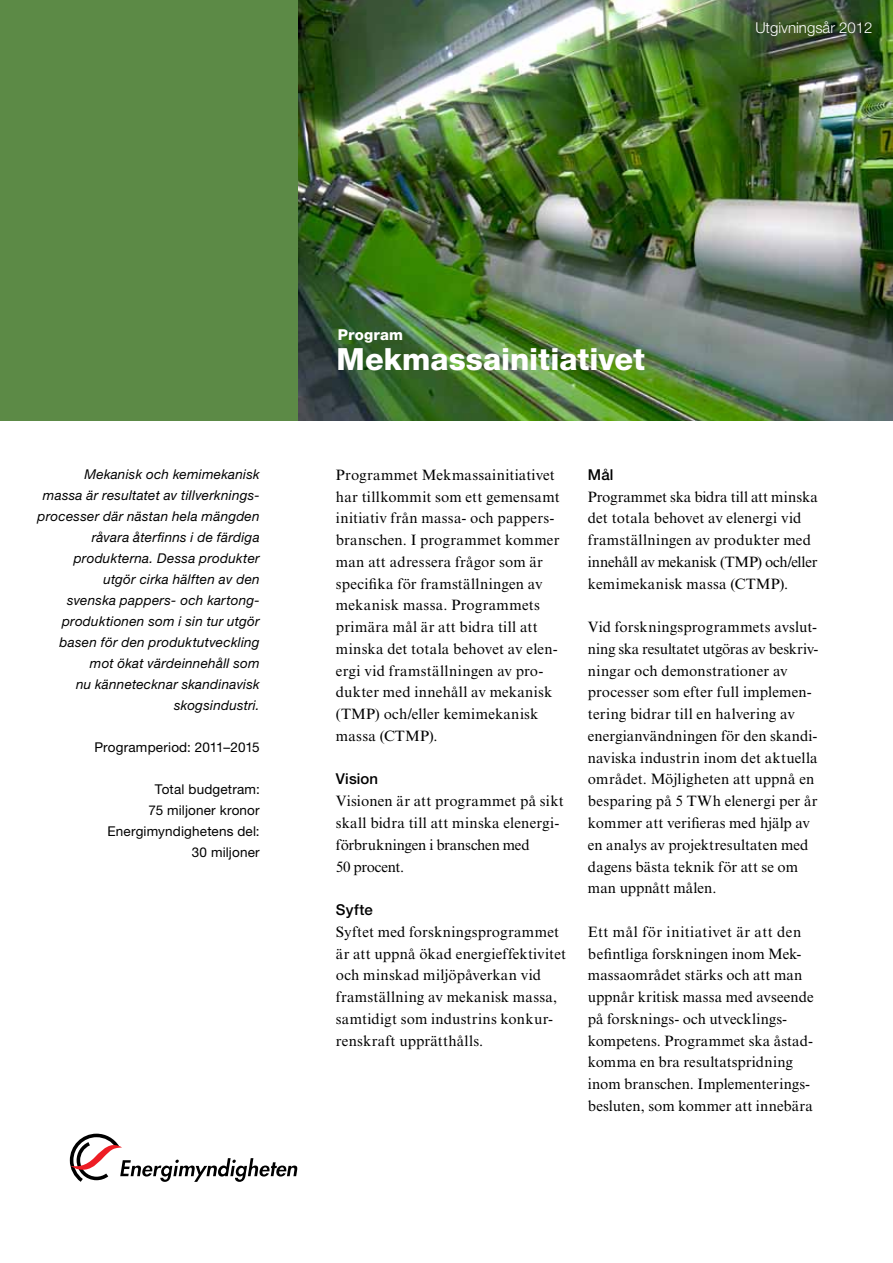
<style>
.page{position:relative;width:893px;height:1263px;background:#fff}
.page>*{position:absolute;margin:0;border:0;box-sizing:border-box;transform-origin:0 0}
.t1{font:800 30.6px "Helvetica Neue LT Std";color:#fff}
.t2{font:15px/21.8px "Times New Roman MT Std";letter-spacing:.01em;color:#000}
.t3{font:300 15px "Helvetica Neue LT Std";color:#fff}
.t4{font:500 15px "Helvetica Neue LT Std";letter-spacing:.01em;color:#000}
.t5{font:800 15px "Helvetica Neue LT Std";letter-spacing:.01em;color:#fff}
.t6{font:italic 13.5px/21px "Helvetica Neue LT Std";letter-spacing:.02em;color:#000;text-align:right}
.t7{font:13.5px/21px "Helvetica Neue LT Std";letter-spacing:.015em;color:#000;text-align:right}
.s1{font-family:"Helvetica Neue LT Std";font-weight:500}
</style>
<div class="page">
<img style="left:298px;top:0;width:595px;height:421px">
<div style="left:0;top:0;width:298px;height:421px;background:#5c8a46"></div>
<svg style="left:70px;top:1134px;width:227px;height:48px"></svg>
<p class="t3" style="left:755px;top:22px;width:119px">Utgivningsår 2012</p>
<p class="t6" style="left:38px;top:463px;width:224px">Mekanisk och kemimekanisk<br>massa är resultatet av tillverknings&shy;processer där nästan hela mängden råvara återfinns i de färdiga produkterna. Dessa produkter<br>utgör cirka hälften av den<br>svenska pappers- och kartong&shy;produktionen som i sin tur utgör basen för den produktutveckling mot ökat värdeinnehåll som<br>nu kännetecknar skandinavisk skogsindustri.</p>
<p class="t7" style="left:94px;top:736px;width:167px">Programperiod: 2011–2015</p>
<p class="t7" style="left:107px;top:778px;width:154px">Total budgetram:<br>75 miljoner kronor<br>Energimyndighetens del:<br>30 miljoner</p>
<h1 class="t5" style="left:338px;top:326px;width:67px">Program</h1>
<h1 class="t1" style="left:337px;top:341px;width:310px">Mekmassainitiativet</h1>
<p class="t2" style="left:336px;top:464px;width:225px">Programmet Mekmassainitiativet har tillkommit som ett gemensamt initiativ från massa- och pappers&shy;branschen. I programmet kommer man att adressera frågor som är specifika för framställningen av mekanisk massa. Programmets primära mål är att bidra till att minska det totala behovet av elen&shy;ergi vid framställningen av pro&shy;dukter med innehåll av mekanisk (TMP) och/eller kemimekanisk massa (CTMP).</p>
<h2 class="t4" style="left:336px;top:770px;width:44px">Vision</h2>
<p class="t2" style="left:336px;top:790px;width:229px">Visionen är att programmet på sikt skall bidra till att minska elenergi&shy;förbrukningen i branschen med<br>50 procent.</p>
<h3 class="t4" style="left:336px;top:901px;width:38px">Syfte</h3>
<p class="t2" style="left:336px;top:921px;width:232px">Syftet med forskningsprogrammet är att uppnå ökad energieffektivitet och minskad miljöpåverkan vid framställning av mekanisk massa, samtidigt som industrins konkur&shy;renskraft upprätthålls.</p>
<p class="t2" style="left:588px;top:464px;width:232px"><span class="s1">Mål<br></span>Programmet ska bidra till att minska det totala behovet av elenergi vid framställningen av produkter med innehåll av mekanisk (TMP) och/eller kemimekanisk massa (CTMP).</p>
<p class="t2" style="left:588px;top:616px;width:232px">Vid forskningsprogrammets avslut&shy;ning ska resultatet utgöras av beskriv&shy;ningar och demonstrationer av processer som efter full implemen&shy;tering bidrar till en halvering av energianvändningen för den skandi&shy;naviska industrin inom det aktuella området. Möjligheten att uppnå en besparing på 5 TWh elenergi per år kommer att verifieras med hjälp av en analys av projektresultaten med dagens bästa teknik för att se om man uppnått målen.</p>
<p class="t2" style="left:588px;top:921px;width:227px">Ett mål för initiativet är att den befintliga forskningen inom Mek&shy;massaområdet stärks och att man uppnår kritisk massa med avseende på forsknings- och utvecklings&shy;kompetens. Programmet ska åstad&shy;komma en bra resultatspridning inom branschen. Implementerings&shy;besluten, som kommer att innebära</p>
</div>
